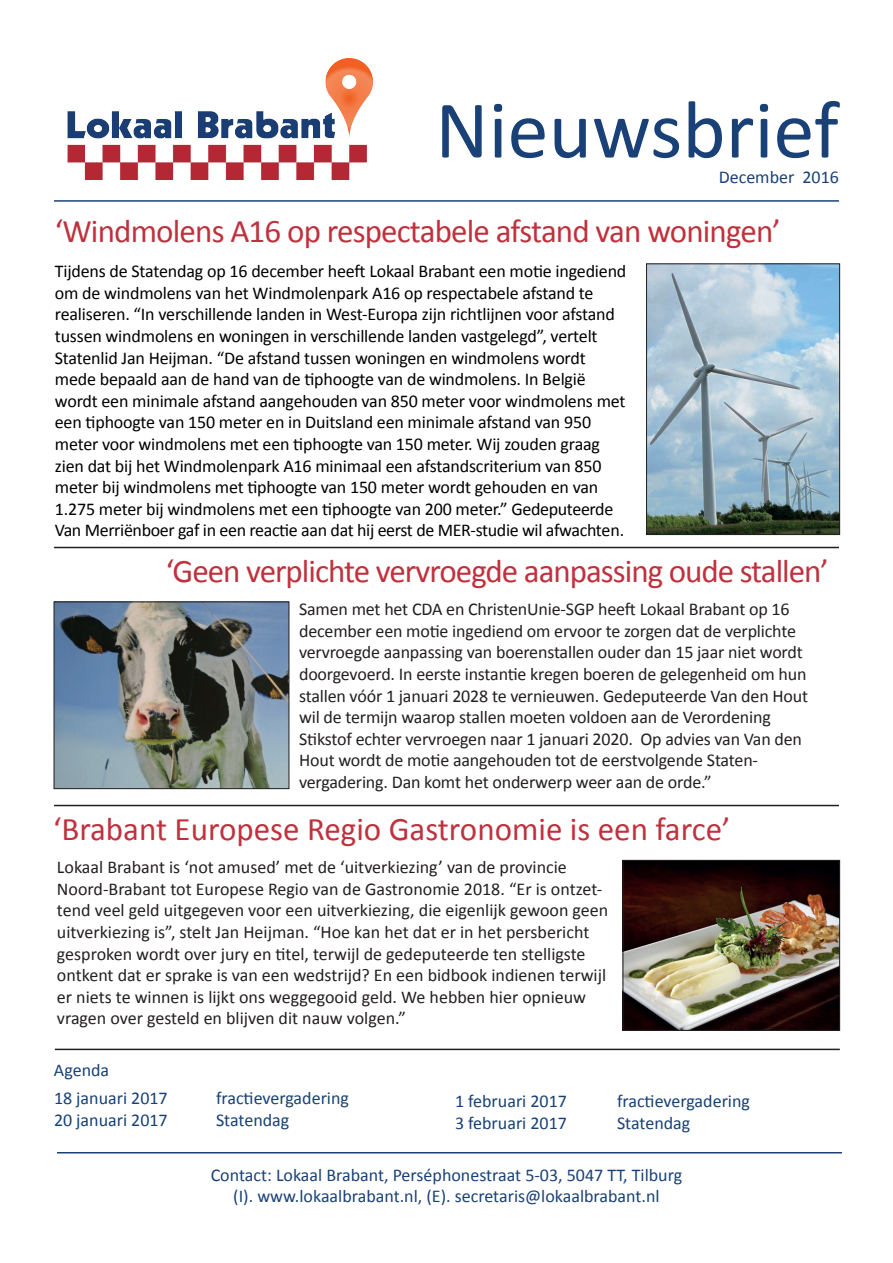
<style>
.page{position:relative;width:893px;height:1263px;background:#fff}
.page>*{position:absolute;margin:0;border:0;box-sizing:border-box;transform-origin:0 0}
.t1{font:82.5px "Calibri";color:#194177}
.t2{font:33px "Calibri";letter-spacing:-.025em;color:#bf313d}
.t3{font:33px "Calibri";color:#bf313d}
.t4{font:18px/21.6px "Calibri";letter-spacing:-.01em;color:#231f20}
.t5{font:18px/21.6px "Calibri";letter-spacing:-.01em;color:#000}
.t6{font:18px/21.6px "Calibri";color:#194177;text-align:center}
.t7{font:18px "Calibri";color:#184176}
</style>
<div class="page">
<img style="left:67px;top:58px;width:305px;height:121px">
<hr style="left:54px;top:200px;width:785px;height:2px;background:#194177">
<img style="left:648px;top:266px;width:190px;height:267px">
<div style="left:646px;top:264px;width:194px;height:271px;border:1px solid #231f20"></div>
<hr style="left:54px;top:547px;width:785px;height:1px;background:#231f20">
<img style="left:56px;top:604px;width:231px;height:183px">
<div style="left:54px;top:602px;width:235px;height:187px;border:1px solid #231f20"></div>
<hr style="left:54px;top:805px;width:785px;height:1px;background:#231f20">
<hr style="left:57px;top:1152px;width:785px;height:1px;background:#194177">
<img style="left:625px;top:862px;width:213px;height:166px">
<div style="left:623px;top:860px;width:217px;height:170px;border:1px solid #231f20"></div>
<hr style="left:55px;top:1049px;width:785px;height:1px;background:#231f20">
<h1 class="t1" style="left:435px;top:78px;width:405px">Nieuwsbrief</h1>
<p class="t6" style="left:719px;top:166px;width:122px">December 2016</p>
<h2 class="t2" style="left:55px;top:210px;width:727px">‘Windmolens A16 op respectabele afstand van woningen’</h2>
<p class="t5" style="left:55px;top:260px;width:573px">Tijdens de Statendag op 16 december heeft Lokaal Brabant een motie ingediend om de windmolens van het Windmolenpark A16 op respectabele afstand te realiseren. “In verschillende landen in West-Europa zijn richtlijnen voor afstand tussen windmolens en woningen in verschillende landen vastgelegd”, vertelt Statenlid Jan Heijman. “De afstand tussen woningen en windmolens wordt mede bepaald aan de hand van de tiphoogte van de windmolens. In België wordt een minimale afstand aangehouden van 850 meter voor windmolens met een tiphoogte van 150 meter en in Duitsland een minimale afstand van 950 meter voor windmolens met een tiphoogte van 150 meter. Wij zouden graag zien dat bij het Windmolenpark A16 minimaal een afstandscriterium van 850 meter bij windmolens met tiphoogte van 150 meter wordt gehouden en van 1.275 meter bij windmolens met een tiphoogte van 200 meter.” Gedeputeerde Van Merriënboer gaf in een reactie aan dat hij eerst de MER-studie wil afwachten.</p>
<h2 class="t2" style="left:166px;top:550px;width:664px">‘Geen verplichte vervroegde aanpassing oude stallen’</h2>
<p class="t4" style="left:299px;top:598px;width:511px">Samen met het CDA en ChristenUnie-SGP heeft Lokaal Brabant op 16 december een motie ingediend om ervoor te zorgen dat de verplichte vervroegde aanpassing van boerenstallen ouder dan 15 jaar niet wordt doorgevoerd. In eerste instantie kregen boeren de gelegenheid om hun stallen vóór 1 januari 2028 te vernieuwen. Gedeputeerde Van den Hout wil de termijn waarop stallen moeten voldoen aan de Verordening Stikstof echter vervroegen naar 1 januari 2020. Op advies van Van den Hout wordt de motie aangehouden tot de eerstvolgende Staten&shy;vergadering. Dan komt het onderwerp weer aan de orde.”</p>
<h2 class="t3" style="left:53px;top:808px;width:679px">‘Brabant Europese Regio Gastronomie is een farce’</h2>
<p class="t4" style="left:57px;top:856px;width:553px">Lokaal Brabant is ‘not amused’ met de ‘uitverkiezing’ van de provincie Noord-Brabant tot Europese Regio van de Gastronomie 2018. “Er is ontzet&shy;tend veel geld uitgegeven voor een uitverkiezing, die eigenlijk gewoon geen uitverkiezing is”, stelt Jan Heijman. “Hoe kan het dat er in het persbericht gesproken wordt over jury en titel, terwijl de gedeputeerde ten stelligste ontkent dat er sprake is van een wedstrijd? En een bidbook indienen terwijl er niets te winnen is lijkt ons weggegooid geld. We hebben hier opnieuw vragen over gesteld en blijven dit nauw volgen.”</p>
<p class="t6" style="left:54px;top:1059px;width:57px">Agenda</p>
<p class="t7" style="left:54px;top:1087px;width:115px">18 januari 2017</p>
<p class="t7" style="left:216px;top:1087px;width:134px">fractievergadering</p>
<p class="t7" style="left:54px;top:1108px;width:115px">20 januari 2017</p>
<p class="t7" style="left:216px;top:1108px;width:75px">Statendag</p>
<p class="t7" style="left:455px;top:1090px;width:113px">1 februari 2017</p>
<p class="t7" style="left:617px;top:1090px;width:134px">fractievergadering</p>
<p class="t7" style="left:455px;top:1112px;width:113px">3 februari 2017</p>
<p class="t7" style="left:617px;top:1112px;width:75px">Statendag</p>
<p class="t6" style="left:211px;top:1164px;width:473px">Contact: Lokaal Brabant, Perséphonestraat 5-03, 5047 TT, Tilburg (I). www.lokaalbrabant.nl, (E). secretaris@lokaalbrabant.nl</p>
</div>
